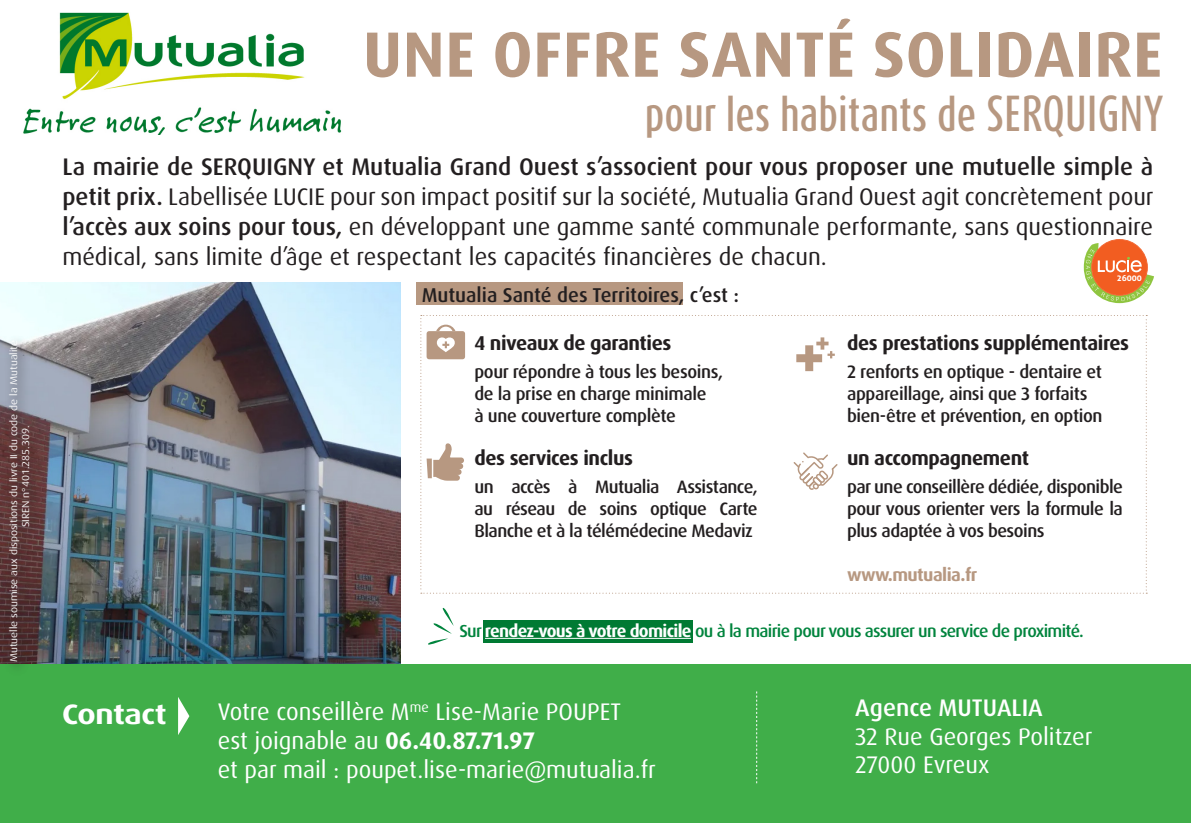
<style>
.page{position:relative;width:1191px;height:823px;background:#fff}
.page>*{position:absolute;margin:0;border:0;box-sizing:border-box;transform-origin:0 0}
.t1{font:700 64px "Dax OT";letter-spacing:.01em;color:#b79881}
.t2{font:500 42px "Dax Compact Pro";color:#b79881}
.t3{font:700 28px "Dax Wide";letter-spacing:-.01em;color:#fff}
.t4{font:24px/30px "Dax OT";color:#231f20;text-align:justify}
.t5{font:24px/28.8px "Dax OT";color:#fff}
.t6{font:500 24px "Dax OT";color:#fff}
.t7{font:700 20px "Dax OT";letter-spacing:-.02em;color:#231f20}
.t8{font:500 20px "Dax OT";color:#231f20}
.t9{font:500 18px/22px "Dax OT";letter-spacing:-.025em;color:#231f20}
.t10{font:700 18px "Dax OT";letter-spacing:-.03em;color:#b79881}
.t11{font:500 17.4px "Dax OT";letter-spacing:-.04em;color:#00843d}
.t12{font:10px/12px "Dax Wide";color:#fff}
.t13{font:700 8.4px "Aller";color:#fff}
.s1{font-weight:500}
.s2{color:#fff}
.s3{font-weight:700;color:#fff}
.s4{font-weight:700}
</style>
<div class="page">
<div style="left:483px;top:619px;width:210px;height:23px;background:#007a33"></div>
<div style="left:416px;top:283px;width:267px;height:22px;background:#b79881"></div>
<img style="left:23px;top:13px;width:319px;height:122px">
<img style="left:0;top:283px;width:400px;height:380px">
<svg style="left:1083px;top:242px;width:71px;height:61px"></svg>
<svg style="left:420px;top:315px;width:727px;height:278px"></svg>
<div style="left:0;top:663px;width:1191px;height:159px;background:#40ae49"></div>
<svg style="left:178px;top:697px;width:11px;height:37px"></svg>
<div style="left:3px;top:334px;width:41px;height:341px;background:#231f20;opacity:.75"></div>
<hr style="left:485px;top:637px;width:206px;height:1px;background:#fff">
<svg style="left:428px;top:607px;width:26px;height:38px"></svg>
<svg style="left:756px;top:691px;width:1px;height:91px"></svg>
<p class="t12" style="left:8px;top:526px;width:188px;text-indent:-135px;rotate:-90deg">Mutuelle soumise aux dispositions du livre II du code de la Mutualité<br>SIREN n°401.285.309.</p>
<h1 class="t1" style="left:363px;top:13px;width:801px">UNE OFFRE SANTÉ SOLIDAIRE</h1>
<h2 class="t2" style="left:645px;top:85px;width:520px">pour les habitants de SERQUIGNY</h2>
<p class="t4" style="left:62px;top:152px;width:1092px"><span class="s1">La mairie de SERQUIGNY et Mutualia Grand Ouest s’associent pour vous proposer une mutuelle simple à petit prix.</span> Labellisée LUCIE pour son impact positif sur la société, Mutualia Grand Ouest agit concrètement pour <span class="s1">l’accès aux soins pour tous,</span> en développant une gamme santé communale performante, sans questionnaire médical, sans limite d’âge et respectant les capacités financières de chacun.</p>
<p class="t13" style="left:1116px;top:272px;width:27px">26000</p>
<p class="t8" style="left:422px;top:282px;width:319px">Mutualia Santé des Territoires, c’est :</p>
<p class="t7" style="left:474px;top:330px;width:198px">4 niveaux de garanties</p>
<p class="t9" style="left:474px;top:361px;width:250px">pour répondre à tous les besoins, de la prise en charge minimale<br>à une couverture complète</p>
<p class="t7" style="left:474px;top:445px;width:160px">des services inclus</p>
<p class="t9" style="left:474px;top:475px;width:285px;text-align:justify">un accès à Mutualia Assistance, au réseau de soins optique Carte Blanche et à la télémédecine Medaviz</p>
<p class="t7" style="left:847px;top:330px;width:283px">des prestations supplémentaires</p>
<p class="t9" style="left:847px;top:361px;width:257px">2 renforts en optique - dentaire et appareillage, ainsi que 3 forfaits bien-être et prévention, en option</p>
<p class="t7" style="left:847px;top:445px;width:183px">un accompagnement</p>
<p class="t9" style="left:847px;top:475px;width:277px;text-align:justify">par une conseillère dédiée, disponible pour vous orienter vers la formule la plus adaptée à vos besoins<span class="s2">ré</span></p>
<p class="t10" style="left:847px;top:562px;width:132px">www.mutualia.fr</p>
<h3 class="t3" style="left:62px;top:698px;width:106px">Contact</h3>
<p class="t11" style="left:459px;top:619px;width:626px">Sur <span class="s3">rendez-vous à votre domicile</span> ou à la mairie pour vous assurer un service de proximité.</p>
<h3 class="t5" style="left:218px;top:697px;width:440px">Votre conseillère M<sup>me</sup> Lise-Marie POUPET est joignable au <span class="s4">06.40.87.71.97<br></span>et par mail : poupet.lise-marie@mutualia.fr</h3>
<h3 class="t6" style="left:855px;top:691px;width:189px">Agence MUTUALIA</h3>
<h3 class="t5" style="left:855px;top:721px;width:239px">32 Rue Georges Politzer<br>27000 Evreux</h3>
</div>
